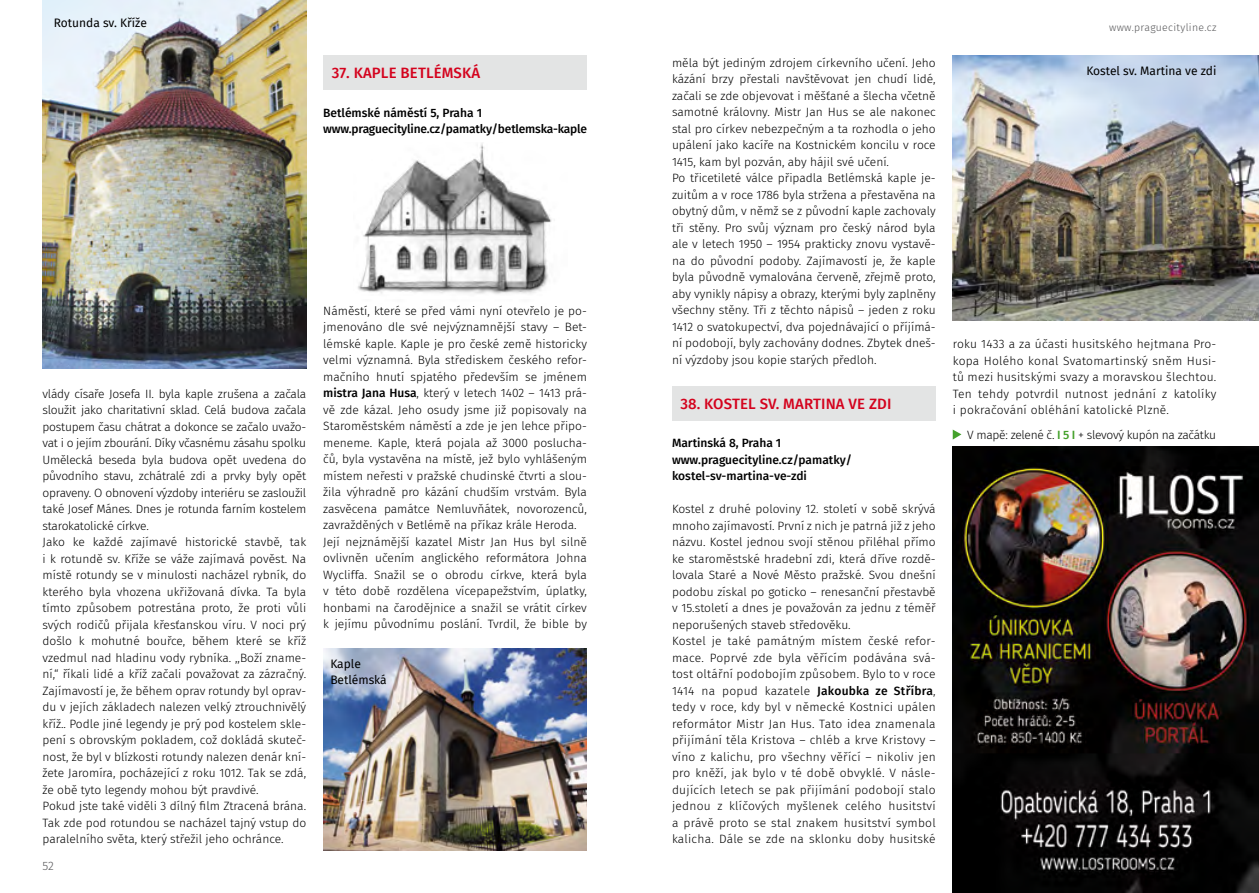
<style>
.page{position:relative;width:1259px;height:893px;background:#fff}
.page>*{position:absolute;margin:0;border:0;box-sizing:border-box;transform-origin:0 0}
.t1{font:500 15px "Fira Sans";letter-spacing:.01em;color:#d4021d}
.t2{font:300 12px/16.5px "Fira Sans";color:#000}
.t3{font:500 12px/16.5px "Fira Sans";letter-spacing:-.005em;color:#000}
.t4{font:12px/16.5px "Fira Sans";color:#000}
.t5{font:300 12px "Fira Sans";letter-spacing:-.025em;color:#000}
.t6{font:300 12px "Fira Sans";color:#58585a}
.t7{font:300 10.5px "Fira Sans";letter-spacing:.03em;color:#58585a}
.s1{font-weight:500}
.s2{font-weight:500;color:#44a12b}
</style>
<div class="page">
<img style="left:358px;top:143px;width:194px;height:151px">
<div style="left:323px;top:55px;width:264px;height:35px;background:#e3e4e4"></div>
<img style="left:952px;top:55px;width:307px;height:265px">
<img style="left:323px;top:648px;width:264px;height:202px">
<img style="left:952px;top:446px;width:307px;height:447px">
<img style="left:43px;top:0;width:263px;height:369px">
<div style="left:672px;top:386px;width:263px;height:34px;background:#e3e4e4"></div>
<svg style="left:952px;top:430px;width:9px;height:10px"></svg>
<p class="t4" style="left:54px;top:14px;width:94px">Rotunda sv. Kříže</p>
<p class="t1" style="left:332px;top:61px;width:150px">37. KAPLE BETLÉMSKÁ</p>
<p class="t3" style="left:323px;top:104px;width:265px">Betlémské náměstí 5, Praha 1 www.praguecityline.cz/pamatky/betlemska-kaple</p>
<p class="t2" style="left:43px;top:385px;width:265px">vlády císaře Josefa II. byla kaple zrušena a začala sloužit jako charitativní sklad. Celá budova začala postupem času chátrat a dokonce se začalo uvažo&shy;vat i o jejím zbourání. Díky včasnému zásahu spolku Umělecká beseda byla budova opět uvedena do původního stavu, zchátralé zdi a prvky byly opět opraveny. O obnovení výzdoby interiéru se zasloužil také Josef Mánes. Dnes je rotunda farním kostelem starokatolické církve.<br>Jako ke každé zajímavé historické stavbě, tak i k rotundě sv. Kříže se váže zajímavá pověst. Na místě rotundy se v minulosti nacházel rybník, do kterého byla vhozena ukřižovaná dívka. Ta byla tímto způsobem potrestána proto, že proti vůli svých rodičů přijala křesťanskou víru. V noci prý došlo k mohutné bouřce, během které se kříž vzedmul nad hladinu vody rybníka. ,,Boží zname&shy;ní,“ říkali lidé a kříž začali považovat za zázračný.<br>Zajímavostí je, že během oprav rotundy byl oprav&shy;du v jejích základech nalezen velký ztrouchnivělý kříž.. Podle jiné legendy je prý pod kostelem skle&shy;pení s obrovským pokladem, což dokládá skuteč&shy;nost, že byl v blízkosti rotundy nalezen denár kní&shy;žete Jaromíra, pocházející z roku 1012. Tak se zdá, že obě tyto legendy mohou být pravdivé.<br>Pokud jste také viděli 3 dílný film Ztracená brána.<br>Tak zde pod rotundou se nacházel tajný vstup do paralelního světa, který střežil jeho ochránce.</p>
<p class="t6" style="left:43px;top:857px;width:13px">52</p>
<p class="t2" style="left:323px;top:302px;width:265px">Náměstí, které se před vámi nyní otevřelo je po&shy;jmenováno dle své nejvýznamnější stavy – Bet&shy;lémské kaple. Kaple je pro české země historicky velmi významná. Byla střediskem českého refor&shy;mačního hnutí spjatého především se jménem <span class="s1">mistra Jana Husa</span>, který v letech 1402 – 1413 prá&shy;vě zde kázal. Jeho osudy jsme již popisovaly na Staroměstském náměstí a zde je jen lehce připo&shy;meneme. Kaple, která pojala až 3000 poslucha&shy;čů, byla vystavěna na místě, jež bylo vyhlášeným místem neřesti v pražské chudinské čtvrti a slou&shy;žila výhradně pro kázání chudším vrstvám. Byla zasvěcena památce Nemluvňátek, novorozenců, zavražděných v Betlémě na příkaz krále Heroda.<br>Její nejznámější kazatel Mistr Jan Hus byl silně ovlivněn učením anglického reformátora Johna Wycliffa. Snažil se o obrodu církve, která byla v této době rozdělena vícepapežstvím, úplatky, honbami na čarodějnice a snažil se vrátit církev k jejímu původnímu poslání. Tvrdil, že bible by</p>
<p class="t4" style="left:330px;top:655px;width:58px">Kaple<br>Betlémská</p>
<p class="t2" style="left:672px;top:54px;width:265px">měla být jediným zdrojem církevního učení. Jeho kázání brzy přestali navštěvovat jen chudí lidé, začali se zde objevovat i měšťané a šlecha včetně samotné královny. Mistr Jan Hus se ale nakonec stal pro církev nebezpečným a ta rozhodla o jeho upálení jako kacíře na Kostnickém koncilu v roce 1415, kam byl pozván, aby hájil své učení.<br>Po třicetileté válce připadla Betlémská kaple je&shy;zuitům a v roce 1786 byla stržena a přestavěna na obytný dům, v němž se z původní kaple zachovaly tři stěny. Pro svůj význam pro český národ byla ale v letech 1950 – 1954 prakticky znovu vystavě&shy;na do původní podoby. Zajímavostí je, že kaple byla původně vymalována červeně, zřejmě proto, aby vynikly nápisy a obrazy, kterými byly zaplněny všechny stěny. Tři z těchto nápisů – jeden z roku 1412 o svatokupectví, dva pojednávající o příjímá&shy;ní podobojí, byly zachovány dodnes. Zbytek dneš&shy;ní výzdoby jsou kopie starých předloh.</p>
<p class="t1" style="left:680px;top:391px;width:212px">38. KOSTEL SV. MARTINA VE ZDI</p>
<p class="t3" style="left:672px;top:434px;width:182px">Martinská 8, Praha 1 www.praguecityline.cz/pamatky/ kostel-sv-martina-ve-zdi</p>
<p class="t2" style="left:672px;top:501px;width:265px">Kostel z druhé poloviny 12. století v sobě skrývá mnoho zajímavostí. První z nich je patrná již z jeho názvu. Kostel jednou svojí stěnou přiléhal přímo ke staroměstské hradební zdi, která dříve rozdě&shy;lovala Staré a Nové Město pražské. Svou dnešní podobu získal po goticko – renesanční přestavbě v 15.století a dnes je považován za jednu z téměř neporušených staveb středověku.<br>Kostel je také památným místem české refor&shy;mace. Poprvé zde byla věřícím podávána svá&shy;tost oltářní podobojím způsobem. Bylo to v roce 1414 na popud kazatele <span class="s1">Jakoubka ze Stříbra</span>, tedy v roce, kdy byl v německé Kostnici upálen reformátor Mistr Jan Hus. Tato idea znamenala přijímání těla Kristova – chléb a krve Kristovy – víno z kalichu, pro všechny věřící – nikoliv jen pro kněží, jak bylo v té době obvyklé. V násle&shy;dujících letech se pak přijímání podobojí stalo jednou z klíčových myšlenek celého husitství a právě proto se stal znakem husitství symbol kalicha. Dále se zde na sklonku doby husitské</p>
<p class="t7" style="left:1109px;top:20px;width:109px">www.praguecityline.cz</p>
<p class="t4" style="left:1086px;top:63px;width:132px">Kostel sv. Martina ve zdi</p>
<p class="t2" style="left:952px;top:336px;width:265px;text-align:justify">roku 1433 a za účasti husitského hejtmana Pro&shy;kopa Holého konal Svatomartinský sněm Husi&shy;tů mezi husitskými svazy a moravskou šlechtou.<br>Ten tehdy potvrdil nutnost jednání z katolíky i pokračování obléhání katolické Plzně.</p>
<p class="t5" style="left:967px;top:426px;width:250px">V mapě: zelené č. <span class="s2">I 5 I</span> + slevový kupón na začátku</p>
</div>
